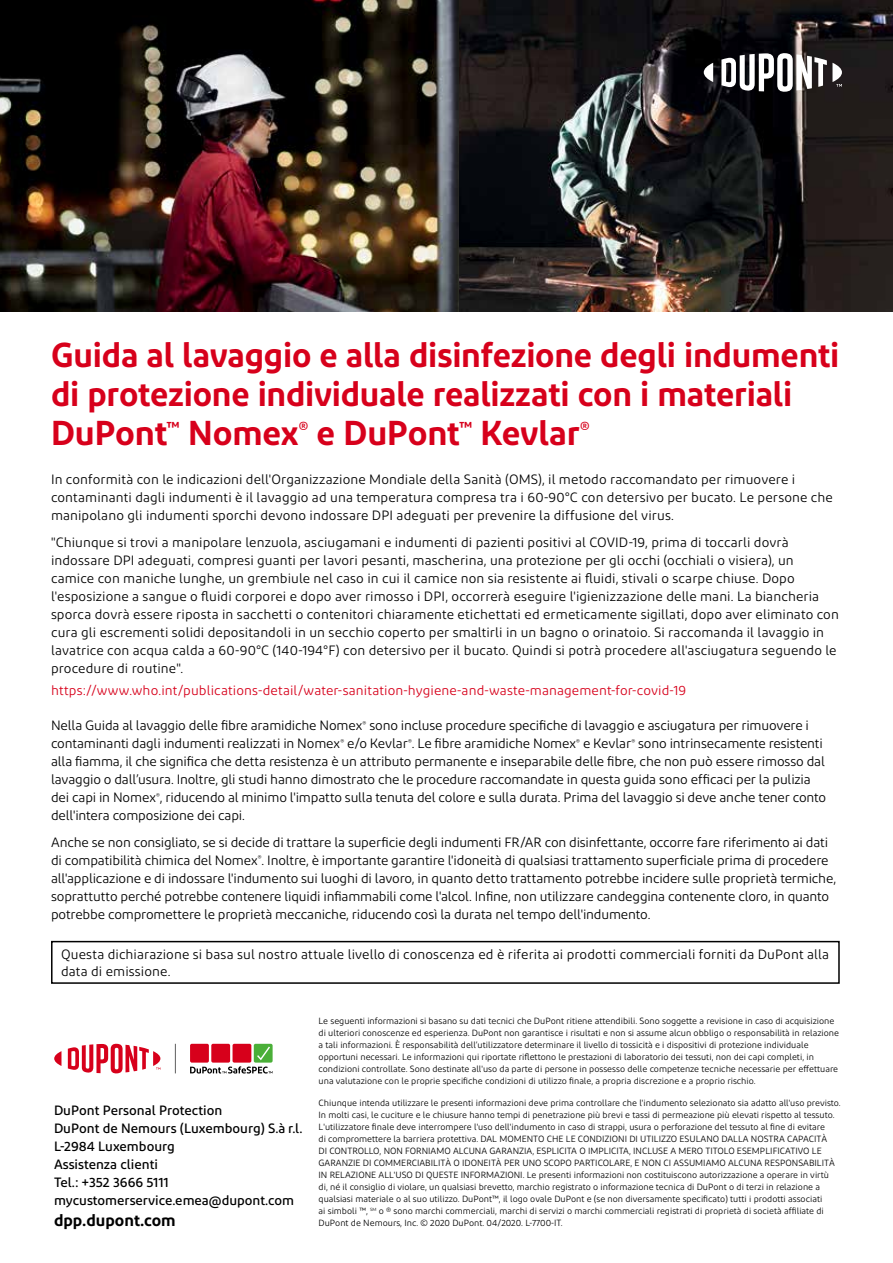
<style>
.page{position:relative;width:893px;height:1263px;background:#fff}
.page>*{position:absolute;margin:0;border:0;box-sizing:border-box;transform-origin:0 0}
.t1{font:600 34.5px/39px "Diodrum";letter-spacing:-.005em;color:#d7001b}
.t2{font:600 16.5px "Diodrum";color:#000}
.t3{font:13.5px/18px "Diodrum";color:#000}
.t4{font:500 13.5px/18px "Diodrum";color:#000}
.t5{font:13.5px "Diodrum";letter-spacing:.01em;color:#d7001b}
.t6{font:9px/12px "Diodrum";color:#000}
</style>
<div class="page">
<img style="left:458px;top:0;width:435px;height:311px">
<svg style="left:704px;top:63px;width:9px;height:19px"></svg>
<svg style="left:721px;top:53px;width:121px;height:39px"></svg>
<div style="left:51px;top:941px;width:789px;height:43px;border:2px solid #000"></div>
<img style="left:0;top:0;width:458px;height:311px">
<svg style="left:175px;top:1044px;width:1px;height:29px"></svg>
<svg style="left:54px;top:1051px;width:7px;height:15px"></svg>
<svg style="left:68px;top:1043px;width:92px;height:30px"></svg>
<svg style="left:190px;top:1066px;width:83px;height:7px"></svg>
<div style="left:190px;top:1044px;width:19px;height:18px;background:#d7001b;border-radius:2px"></div>
<div style="left:211px;top:1044px;width:19px;height:18px;background:#d7001b;border-radius:2px"></div>
<div style="left:233px;top:1044px;width:18px;height:18px;background:#d7001b;border-radius:2px"></div>
<div style="left:254px;top:1044px;width:19px;height:18px;background:#4aaf38;border-radius:2px"></div>
<svg style="left:257px;top:1046px;width:13px;height:14px"></svg>
<h1 class="t1" style="left:51px;top:335px;width:790px">Guida al lavaggio e alla disinfezione degli indumenti di protezione individuale realizzati con i materiali<br>DuPont<sup>™</sup> Nomex<sup>®</sup> e DuPont<sup>™</sup> Kevlar<sup>®</sup></h1>
<p class="t3" style="left:51px;top:470px;width:783px">In conformità con le indicazioni dell'Organizzazione Mondiale della Sanità (OMS), il metodo raccomandato per rimuovere i contaminanti dagli indumenti è il lavaggio ad una temperatura compresa tra i 60-90°C con detersivo per bucato. Le persone che manipolano gli indumenti sporchi devono indossare DPI adeguati per prevenire la diffusione del virus.</p>
<p class="t3" style="left:51px;top:533px;width:789px">"Chiunque si trovi a manipolare lenzuola, asciugamani e indumenti di pazienti positivi al COVID-19, prima di toccarli dovrà indossare DPI adeguati, compresi guanti per lavori pesanti, mascherina, una protezione per gli occhi (occhiali o visiera), un camice con maniche lunghe, un grembiule nel caso in cui il camice non sia resistente ai fluidi, stivali o scarpe chiuse. Dopo l'esposizione a sangue o fluidi corporei e dopo aver rimosso i DPI, occorrerà eseguire l'igienizzazione delle mani. La biancheria sporca dovrà essere riposta in sacchetti o contenitori chiaramente etichettati ed ermeticamente sigillati, dopo aver eliminato con cura gli escrementi solidi depositandoli in un secchio coperto per smaltirli in un bagno o orinatoio. Si raccomanda il lavaggio in lavatrice con acqua calda a 60-90°C (140-194°F) con detersivo per il bucato. Quindi si potrà procedere all'asciugatura seguendo le procedure di routine".</p>
<p class="t5" style="left:51px;top:682px;width:637px">https://www.who.int/publications-detail/water-sanitation-hygiene-and-waste-management-for-covid-19</p>
<p class="t3" style="left:51px;top:716px;width:777px">Nella Guida al lavaggio delle fibre aramidiche Nomex<sup>®</sup> sono incluse procedure specifiche di lavaggio e asciugatura per rimuovere i contaminanti dagli indumenti realizzati in Nomex<sup>®</sup> e/o Kevlar<sup>®</sup>. Le fibre aramidiche Nomex<sup>®</sup> e Kevlar<sup>®</sup> sono intrinsecamente resistenti alla fiamma, il che significa che detta resistenza è un attributo permanente e inseparabile delle fibre, che non può essere rimosso dal lavaggio o dall’usura. Inoltre, gli studi hanno dimostrato che le procedure raccomandate in questa guida sono efficaci per la pulizia dei capi in Nomex<sup>®</sup>, riducendo al minimo l'impatto sulla tenuta del colore e sulla durata. Prima del lavaggio si deve anche tener conto dell'intera composizione dei capi.</p>
<p class="t3" style="left:51px;top:833px;width:787px">Anche se non consigliato, se si decide di trattare la superficie degli indumenti FR/AR con disinfettante, occorre fare riferimento ai dati di compatibilità chimica del Nomex<sup>®</sup>. Inoltre, è importante garantire l'idoneità di qualsiasi trattamento superficiale prima di procedere all'applicazione e di indossare l'indumento sui luoghi di lavoro, in quanto detto trattamento potrebbe incidere sulle proprietà termiche, soprattutto perché potrebbe contenere liquidi infiammabili come l'alcol. Infine, non utilizzare candeggina contenente cloro, in quanto potrebbe compromettere le proprietà meccaniche, riducendo così la durata nel tempo dell'indumento.</p>
<p class="t3" style="left:61px;top:946px;width:770px;line-height:16.5px">Questa dichiarazione si basa sul nostro attuale livello di conoscenza ed è riferita ai prodotti commerciali forniti da DuPont alla data di emissione.</p>
<p class="t4" style="left:54px;top:1101px;width:250px">DuPont Personal Protection<br>DuPont de Nemours (Luxembourg) S.à r.l.<br>L-2984 Luxembourg<br>Assistenza clienti<br>Tel.: +352 3666 5111 mycustomerservice.emea@dupont.com</p>
<p class="t2" style="left:54px;top:1209px;width:123px">dpp.dupont.com</p>
<p class="t6" style="left:319px;top:1015px;width:522px">Le seguenti informazioni si basano su dati tecnici che DuPont ritiene attendibili. Sono soggette a revisione in caso di acquisizione di ulteriori conoscenze ed esperienza. DuPont non garantisce i risultati e non si assume alcun obbligo o responsabilità in relazione a tali informazioni. È responsabilità dell’utilizzatore determinare il livello di tossicità e i dispositivi di protezione individuale opportuni necessari. Le informazioni qui riportate riflettono le prestazioni di laboratorio dei tessuti, non dei capi completi, in condizioni controllate. Sono destinate all'uso da parte di persone in possesso delle competenze tecniche necessarie per effettuare una valutazione con le proprie specifiche condizioni di utilizzo finale, a propria discrezione e a proprio rischio.</p>
<p class="t6" style="left:319px;top:1097px;width:524px">Chiunque intenda utilizzare le presenti informazioni deve prima controllare che l'indumento selezionato sia adatto all'uso previsto.<br>In molti casi, le cuciture e le chiusure hanno tempi di penetrazione più brevi e tassi di permeazione più elevati rispetto al tessuto.<br>L'utilizzatore finale deve interrompere l'uso dell'indumento in caso di strappi, usura o perforazione del tessuto al fine di evitare<br>di compromettere la barriera protettiva. DAL MOMENTO CHE LE CONDIZIONI DI UTILIZZO ESULANO DALLA NOSTRA CAPACITÀ<br>DI CONTROLLO, NON FORNIAMO ALCUNA GARANZIA, ESPLICITA O IMPLICITA, INCLUSE A MERO TITOLO ESEMPLIFICATIVO LE GARANZIE DI COMMERCIABILITÀ O IDONEITÀ PER UNO SCOPO PARTICOLARE, E NON CI ASSUMIAMO ALCUNA RESPONSABILITÀ IN RELAZIONE ALL'USO DI QUESTE INFORMAZIONI. Le presenti informazioni non costituiscono autorizzazione a operare in virtù<br>di, né il consiglio di violare, un qualsiasi brevetto, marchio registrato o informazione tecnica di DuPont o di terzi in relazione a qualsiasi materiale o al suo utilizzo. DuPont™, il logo ovale DuPont e (se non diversamente specificato) tutti i prodotti associati<br>ai simboli ™, <sup>SM</sup> o ® sono marchi commerciali, marchi di servizi o marchi commerciali registrati di proprietà di società affiliate di DuPont de Nemours, Inc. © 2020 DuPont. 04/2020. L-7700-IT.</p>
</div>
